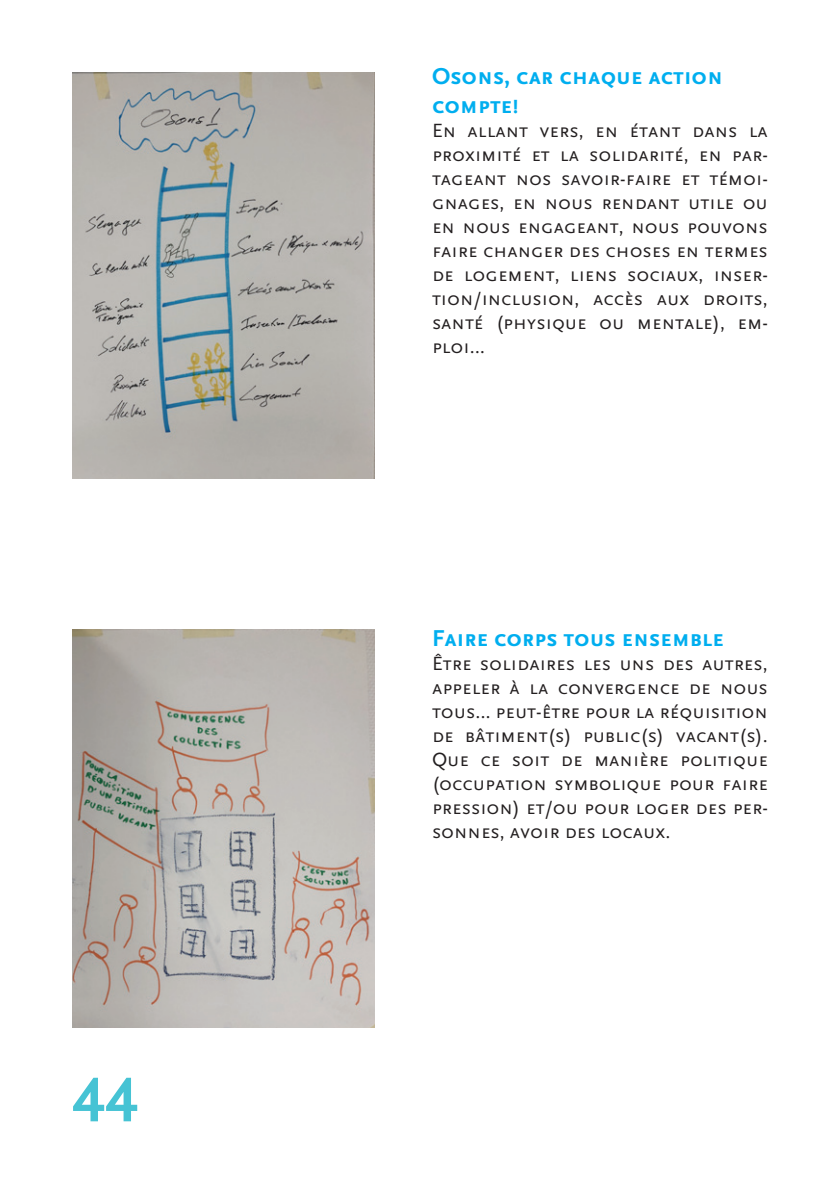
<style>
.page{position:relative;width:840px;height:1191px;background:#fff}
.page>*{position:absolute;margin:0;border:0;box-sizing:border-box;transform-origin:0 0}
.t1{font:66px "Scala Sans Bold SC";color:#46c3d4}
.t2{font:24px/28.8px "Scala Sans Bold SC";color:#00aeef}
.t3{font:20px/24px "Scala Sans Regular SC";color:#231f20;text-align:justify}
</style>
<div class="page">
<img style="left:72px;top:629px;width:302px;height:398px">
<img style="left:72px;top:72px;width:302px;height:406px">
<h1 class="t1" style="left:72px;top:1063px;width:67px">44</h1>
<p class="t2" style="left:432px;top:62px;width:292px">Osons, car chaque action compte!</p>
<p class="t3" style="left:432px;top:118px;width:337px">En allant vers, en étant dans la proximité et la solidarité, en par&shy;tageant nos savoir-faire et témoi&shy;gnages, en nous rendant utile ou en nous engageant, nous pouvons faire changer des choses en termes de logement, liens sociaux, inser&shy;tion/inclusion, accès aux droits, santé (physique ou mentale), em&shy;ploi…</p>
<p class="t2" style="left:432px;top:624px;width:293px">Faire corps tous ensemble</p>
<p class="t3" style="left:432px;top:652px;width:337px">Être solidaires les uns des autres, appeler à la convergence de nous tous… peut-être pour la réquisition de bâtiment(s) public(s) vacant(s).<br>Que ce soit de manière politique (occupation symbolique pour faire pression) et/ou pour loger des per&shy;sonnes, avoir des locaux.</p>
</div>
